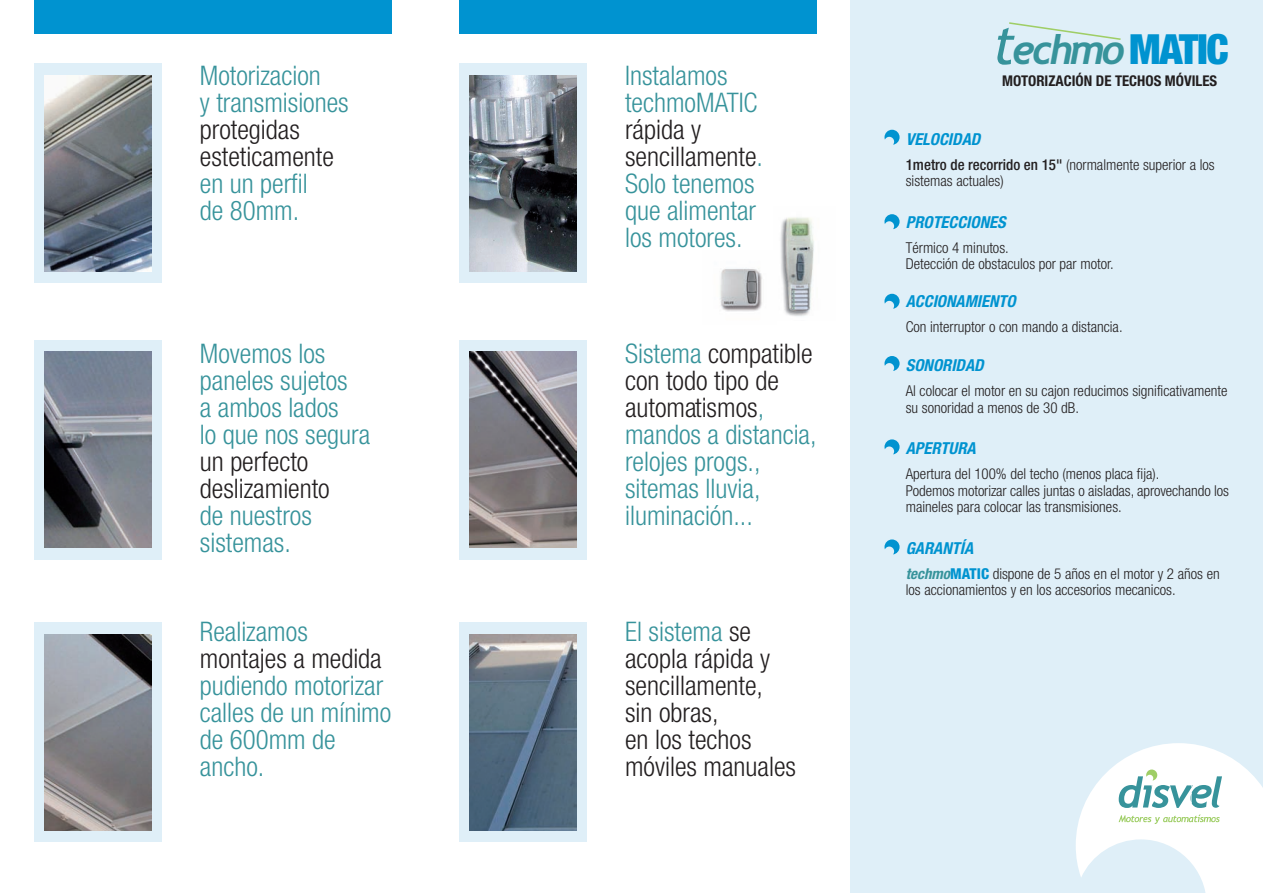
<style>
.page{position:relative;width:1263px;height:893px;background:#fff}
.page>*{position:absolute;margin:0;border:0;box-sizing:border-box;transform-origin:0 0}
.t1{font:italic 700 40.8px "Trebuchet";letter-spacing:-.06em;color:#37939b}
.t2{font:300 condensed 27px/27px "Helvetica Neue";color:#37939b}
.t3{font:300 condensed 27px/27px "Helvetica Neue";color:#231f20}
.t4{font:italic 700 condensed 16.5px "Helvetica Neue";color:#0093d0}
.t5{font:300 condensed 15px/16.5px "Helvetica Neue";color:#231f20}
.t6{font:700 condensed 14.85px "Helvetica Neue";color:#231f20}
.s1{color:#231f20}
.s2{color:#37939b}
.s3{font-family:"Trebuchet MS";font-weight:400;font-size:54.3px}
.s4{font-family:"Helvetica Neue";font-weight:900;font-style:normal;font-stretch:condensed;font-size:41.55px;color:#0093d0}
.s5{font-weight:500}
.s6{font-weight:700;font-style:italic;color:#37939b}
.s7{font-weight:800;color:#0093d0}
</style>
<div class="page">
<img style="left:780px;top:217px;width:34px;height:100px">
<img style="left:720px;top:268px;width:42px;height:44px">
<div style="left:850px;top:0;width:413px;height:893px;background:#dfeff8"></div>
<svg style="left:884px;top:130px;width:15px;height:15px"></svg>
<svg style="left:884px;top:214px;width:15px;height:15px"></svg>
<svg style="left:884px;top:294px;width:15px;height:15px"></svg>
<svg style="left:884px;top:356px;width:15px;height:15px"></svg>
<svg style="left:884px;top:439px;width:15px;height:15px"></svg>
<svg style="left:884px;top:539px;width:15px;height:15px"></svg>
<div style="left:34px;top:0;width:357px;height:34px;background:#0093d0"></div>
<div style="left:459px;top:0;width:357px;height:34px;background:#0093d0"></div>
<div style="left:34px;top:64px;width:128px;height:219px;background:#dfeff8"></div>
<img style="left:44px;top:75px;width:107px;height:197px">
<svg style="left:1009px;top:22px;width:112px;height:18px"></svg>
<svg style="left:1076px;top:743px;width:187px;height:150px"></svg>
<div style="left:34px;top:340px;width:128px;height:219px;background:#dfeff8"></div>
<img style="left:44px;top:351px;width:107px;height:197px">
<div style="left:34px;top:623px;width:128px;height:219px;background:#dfeff8"></div>
<img style="left:44px;top:634px;width:107px;height:197px">
<div style="left:459px;top:64px;width:128px;height:219px;background:#dfeff8"></div>
<img style="left:469px;top:75px;width:108px;height:197px">
<div style="left:459px;top:340px;width:128px;height:219px;background:#dfeff8"></div>
<img style="left:469px;top:351px;width:107px;height:197px">
<div style="left:459px;top:623px;width:128px;height:219px;background:#dfeff8"></div>
<img style="left:469px;top:634px;width:108px;height:197px">
<h2 class="t2" style="left:200px;top:65px;width:150px">Motorizacion<br>y transmisiones</h2>
<h2 class="t3" style="left:200px;top:119px;width:136px">protegidas esteticamente</h2>
<h2 class="t2" style="left:200px;top:173px;width:109px">en un perfil de 80mm.</h2>
<h2 class="t2" style="left:200px;top:342px;width:172px">Movemos los paneles sujetos<br>a ambos lados<br>lo que nos segura</h2>
<h2 class="t3" style="left:200px;top:450px;width:131px">un perfecto deslizamiento</h2>
<h2 class="t2" style="left:200px;top:504px;width:113px">de nuestros sistemas.</h2>
<h2 class="t2" style="left:200px;top:620px;width:109px">Realizamos</h2>
<h2 class="t3" style="left:200px;top:647px;width:183px">montajes a medida</h2>
<h2 class="t2" style="left:200px;top:674px;width:193px">pudiendo motorizar calles de un mínimo de 600mm de ancho.</h2>
<h2 class="t2" style="left:625px;top:65px;width:134px">Instalamos techmoMATIC</h2>
<h2 class="t2" style="left:625px;top:119px;width:139px"><span class="s1">rápida y sencillamente</span>.<br>Solo tenemos que alimentar los motores.</h2>
<h2 class="t2" style="left:625px;top:342px;width:193px">Sistema <span class="s1">compatible con todo tipo de automatismos</span>, mandos a distancia, relojes progs., sitemas lluvia, iluminación...</h2>
<h2 class="t3" style="left:625px;top:620px;width:172px"><span class="s2">El sistema</span> se acopla rápida y sencillamente, sin obras,<br>en los techos móviles manuales</h2>
<h1 class="t1" style="left:992px;top:34px;width:238px"><span class="s3">t</span>echmo <span class="s4">MATIC</span></h1>
<p class="t6" style="left:1002px;top:76px;width:217px">MOTORIZACIÓN DE TECHOS MÓVILES</p>
<p class="t4" style="left:906px;top:133px;width:79px">VELOCIDAD</p>
<p class="t5" style="left:906px;top:157px;width:310px"><span class="s5">1metro de recorrido en 15"</span> (normalmente superior a los sistemas actuales)</p>
<p class="t4" style="left:906px;top:216px;width:105px">PROTECCIONES</p>
<p class="t5" style="left:906px;top:240px;width:209px">Térmico 4 minutos.<br>Detección de obstaculos por par motor.</p>
<p class="t4" style="left:906px;top:295px;width:115px">ACCIONAMIENTO</p>
<p class="t5" style="left:906px;top:320px;width:218px">Con interruptor o con mando a distancia.</p>
<p class="t4" style="left:906px;top:359px;width:83px">SONORIDAD</p>
<p class="t5" style="left:906px;top:384px;width:323px">Al colocar el motor en su cajon reducimos significativamente su sonoridad a menos de 30 dB.</p>
<p class="t4" style="left:906px;top:442px;width:71px">APERTURA</p>
<p class="t5" style="left:906px;top:467px;width:325px">Apertura del 100% del techo (menos placa fija).<br>Podemos motorizar calles juntas o aisladas, aprovechando los maineles para colocar las transmisiones.</p>
<p class="t4" style="left:906px;top:542px;width:69px">GARANTÍA</p>
<p class="t5" style="left:906px;top:566px;width:315px"><span class="s6">techmo</span><span class="s7">MATIC</span> dispone de 5 años en el motor y 2 años en los accionamientos y en los accesorios mecanicos.</p>
</div>
